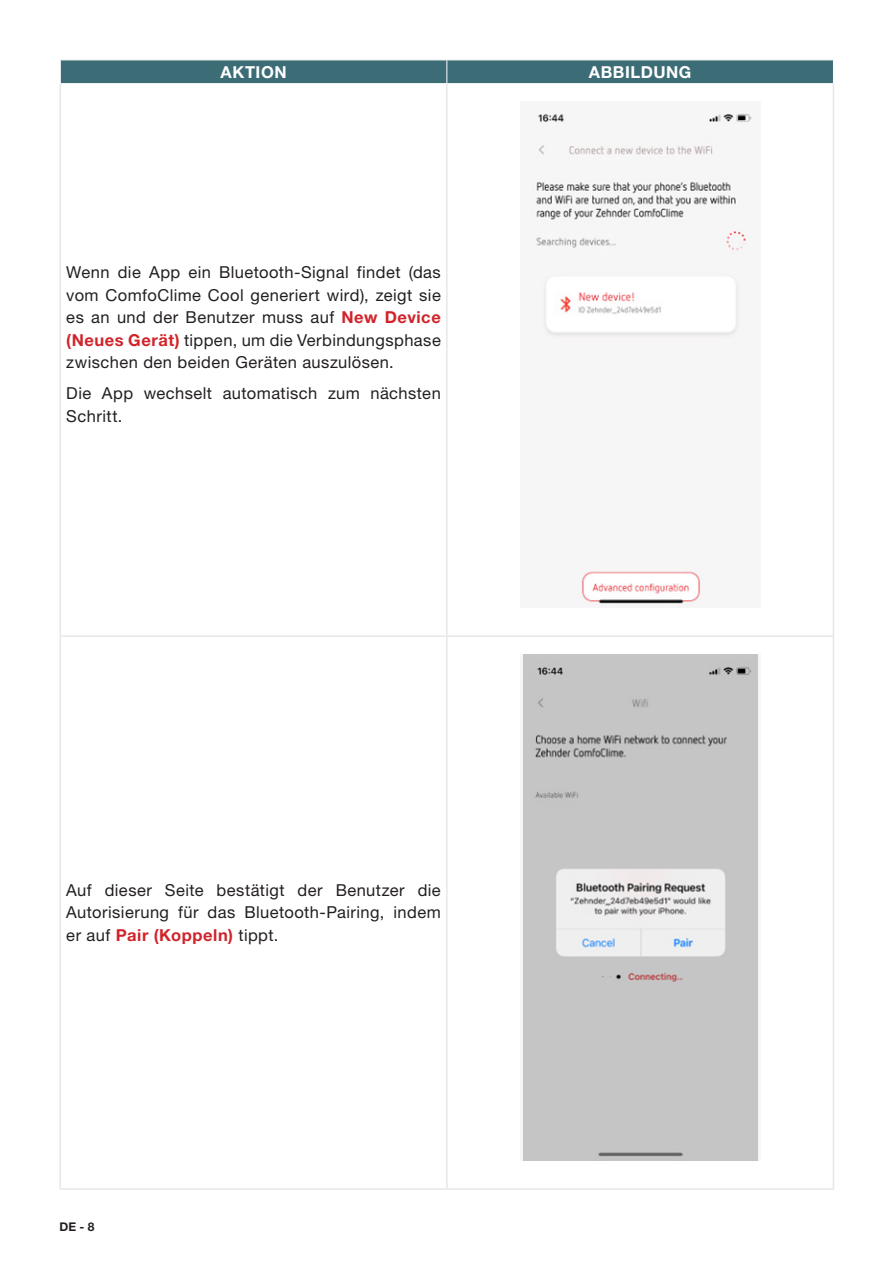
<style>
.page{position:relative;width:893px;height:1263px;background:#fff}
.page>*{position:absolute;margin:0;border:0;box-sizing:border-box;transform-origin:0 0}
.t1{font:16.5px/22.5px "Helvetica Neue LT Pro";letter-spacing:.025em;color:#231f20;text-align:justify}
.t2{font:700 16.5px "Helvetica Neue LT Pro";letter-spacing:.03em;color:#fff}
.t3{font:700 12px "Helvetica Neue LT Pro";color:#231f20}
.s1{font-weight:700;color:#d1232a}
</style>
<div class="page">
<hr style="left:60px;top:84px;width:1px;height:551px;background:#e6e7e9">
<hr style="left:60px;top:635px;width:387px;height:2px;background:#e6e7e9">
<hr style="left:60px;top:637px;width:1px;height:551px;background:#e6e7e9">
<hr style="left:60px;top:1188px;width:387px;height:2px;background:#e6e7e9">
<hr style="left:446px;top:84px;width:2px;height:551px;background:#e6e7e9">
<hr style="left:447px;top:635px;width:387px;height:2px;background:#e6e7e9">
<hr style="left:446px;top:637px;width:2px;height:551px;background:#e6e7e9">
<hr style="left:447px;top:1188px;width:387px;height:2px;background:#e6e7e9">
<svg style="left:60px;top:60px;width:774px;height:24px;background:#47747d"></svg>
<hr style="left:833px;top:84px;width:1px;height:551px;background:#e6e7e9">
<hr style="left:833px;top:637px;width:1px;height:551px;background:#e6e7e9">
<div style="left:520px;top:101px;width:240px;height:506px;background:#f6f6f6"></div>
<img style="left:536px;top:114px;width:216px;height:490px">
<div style="left:520px;top:654px;width:240px;height:506px;background:#f6f6f6"></div>
<img style="left:523px;top:655px;width:235px;height:505px">
<p class="t2" style="left:221px;top:61px;width:68px">AKTION</p>
<p class="t2" style="left:589px;top:61px;width:104px">ABBILDUNG</p>
<p class="t1" style="left:66px;top:261px;width:376px">Wenn die App ein Bluetooth-Signal findet (das vom ComfoClime Cool generiert wird), zeigt sie es an und der Benutzer muss auf <span class="s1">New Device (Neues Gerät)</span> tippen, um die Verbindungsphase zwischen den beiden Geräten auszulösen.</p>
<p class="t1" style="left:66px;top:382px;width:376px">Die App wechselt automatisch zum nächsten<br>Schritt.</p>
<p class="t1" style="left:66px;top:878px;width:376px">Auf dieser Seite bestätigt der Benutzer die Autorisierung für das Bluetooth-Pairing, indem er auf <span class="s1">Pair (Koppeln)</span> tippt.</p>
<p class="t3" style="left:60px;top:1219px;width:36px">DE - 8</p>
</div>
